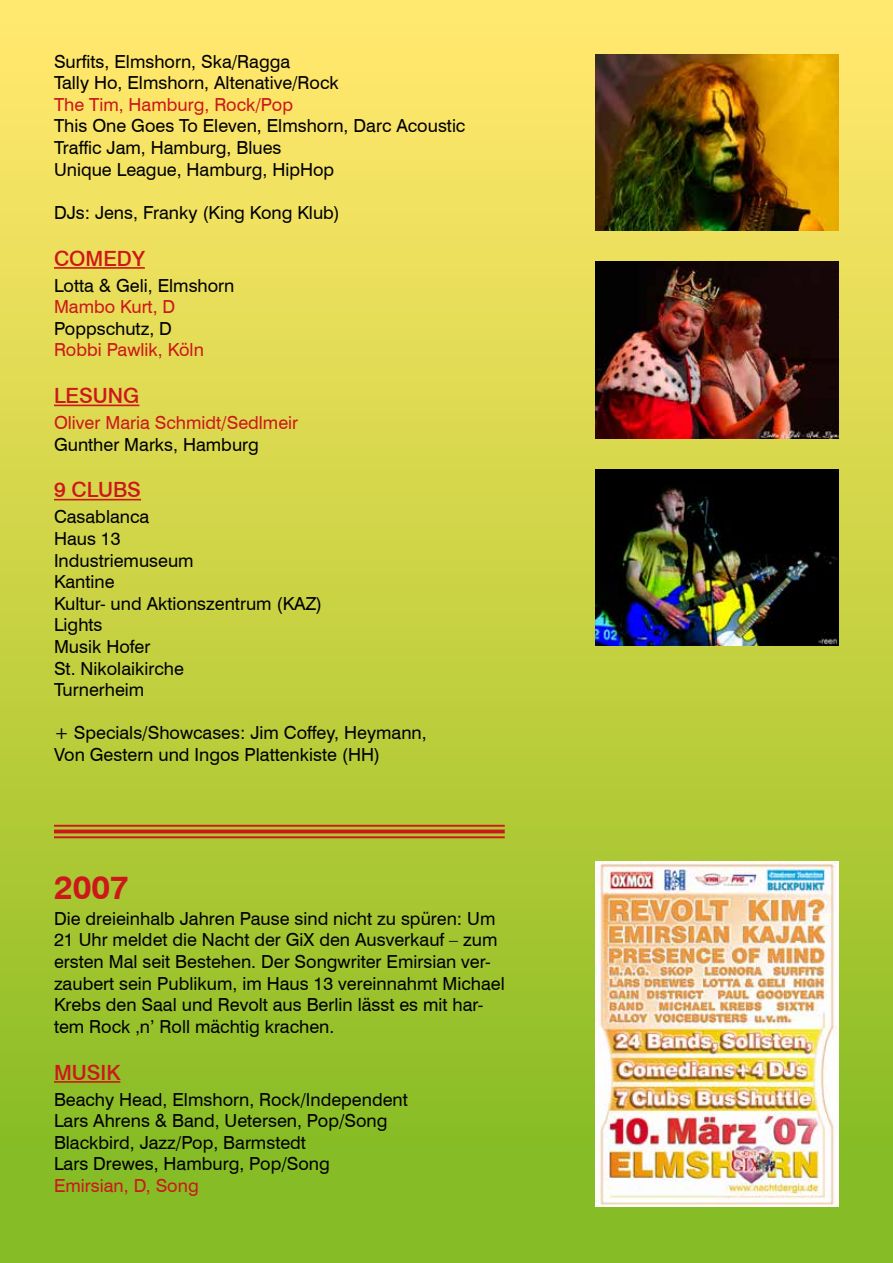
<style>
.page{position:relative;width:893px;height:1263px;background:#fff}
.page>*{position:absolute;margin:0;border:0;box-sizing:border-box;transform-origin:0 0}
.t1{font:700 33px "Swiss 721 BT";color:#cd171a}
.t2{font:500 21px "Swiss 721 BT";color:#cd171a}
.t3{font:18px/21.6px "Swiss 721 BT";color:#000}
.t4{font:18px "Swiss 721 BT";color:#cd171a}
</style>
<div class="page">
<div style="left:0;top:0;width:893px;height:1263px;background:linear-gradient(to bottom,#ffe96c,#80b91d)"></div>
<hr style="left:54px;top:267px;width:91px;height:2px;background:#cd171a">
<hr style="left:54px;top:405px;width:85px;height:1px;background:#cd171a">
<hr style="left:54px;top:499px;width:87px;height:1px;background:#cd171a">
<hr style="left:54px;top:825px;width:451px;height:2px;background:#cd171a">
<svg style="left:54px;top:829px;width:451px;height:4px;fill:#cd171a"></svg>
<hr style="left:54px;top:836px;width:451px;height:2px;background:#cd171a">
<hr style="left:54px;top:1081px;width:66px;height:2px;background:#cd171a">
<img style="left:595px;top:861px;width:244px;height:345px">
<img style="left:595px;top:54px;width:244px;height:176px">
<img style="left:595px;top:262px;width:244px;height:176px">
<img style="left:595px;top:470px;width:244px;height:176px">
<p class="t3" style="left:54px;top:50px;width:286px">Surfits, Elmshorn, Ska/Ragga<br>Tally Ho, Elmshorn, Altenative/Rock</p>
<p class="t4" style="left:54px;top:94px;width:241px">The Tim, Hamburg, Rock/Pop</p>
<p class="t3" style="left:54px;top:115px;width:413px">This One Goes To Eleven, Elmshorn, Darc Acoustic<br>Traffic Jam, Hamburg, Blues<br>Unique League, Hamburg, HipHop</p>
<p class="t3" style="left:54px;top:202px;width:287px">DJs: Jens, Franky (King Kong Klub)</p>
<p class="t2" style="left:54px;top:245px;width:92px">COMEDY</p>
<p class="t3" style="left:54px;top:274px;width:182px">Lotta &amp; Geli, Elmshorn</p>
<p class="t4" style="left:54px;top:296px;width:123px">Mambo Kurt, D</p>
<p class="t3" style="left:54px;top:317px;width:119px">Poppschutz, D</p>
<p class="t4" style="left:54px;top:339px;width:151px">Robbi Pawlik, Köln</p>
<p class="t2" style="left:54px;top:383px;width:87px">LESUNG</p>
<p class="t4" style="left:54px;top:412px;width:246px">Oliver Maria Schmidt/Sedlmeir</p>
<p class="t3" style="left:54px;top:433px;width:206px">Gunther Marks, Hamburg</p>
<p class="t2" style="left:54px;top:477px;width:89px">9 CLUBS</p>
<p class="t3" style="left:54px;top:506px;width:270px">Casablanca<br>Haus 13<br>Industriemuseum<br>Kantine<br>Kultur- und Aktionszentrum (KAZ)<br>Lights<br>Musik Hofer<br>St. Nikolaikirche<br>Turnerheim</p>
<p class="t3" style="left:54px;top:722px;width:374px">+ Specials/Showcases: Jim Coffey, Heymann,<br>Von Gestern und Ingos Plattenkiste (HH)</p>
<h1 class="t1" style="left:54px;top:867px;width:76px">2007</h1>
<p class="t3" style="left:54px;top:907px;width:452px">Die dreieinhalb Jahren Pause sind nicht zu spüren: Um 21 Uhr meldet die Nacht der GiX den Ausverkauf – zum ersten Mal seit Bestehen. Der Songwriter Emirsian ver&shy;zaubert sein Publikum, im Haus 13 vereinnahmt Michael Krebs den Saal und Revolt aus Berlin lässt es mit har&shy;tem Rock ‚n’ Roll mächtig krachen.</p>
<p class="t2" style="left:54px;top:1059px;width:68px">MUSIK</p>
<p class="t3" style="left:54px;top:1088px;width:355px">Beachy Head, Elmshorn, Rock/Independent Lars Ahrens &amp; Band, Uetersen, Pop/Song Blackbird, Jazz/Pop, Barmstedt<br>Lars Drewes, Hamburg, Pop/Song</p>
<p class="t4" style="left:54px;top:1174px;width:146px">Emirsian, D, Song</p>
</div>
